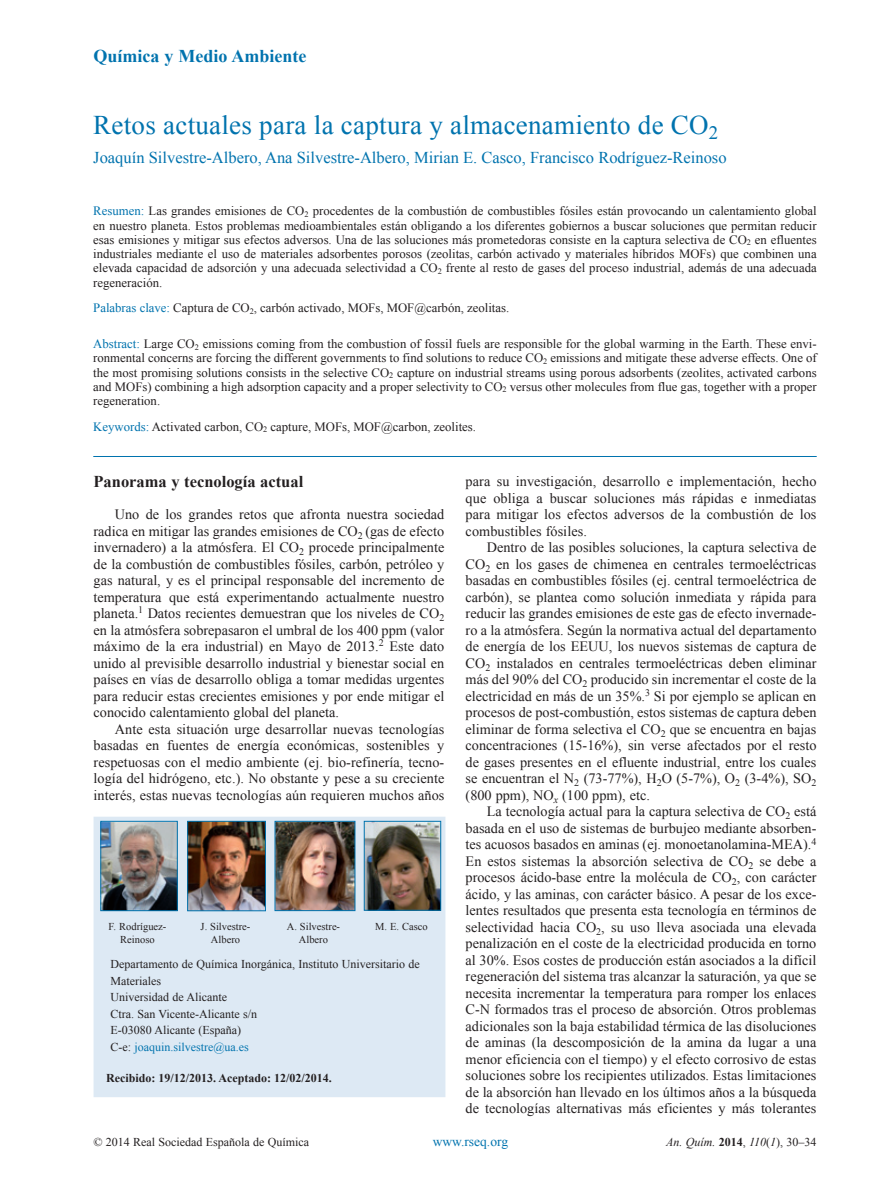
<style>
.page{position:relative;width:893px;height:1191px;background:#fff}
.page>*{position:absolute;margin:0;border:0;box-sizing:border-box;transform-origin:0 0}
.Titulo_Articulo{font:27px "Times New Roman";letter-spacing:.01em;color:#0073ae}
.Seccion_I{font:700 18px "Times New Roman";color:#0073ae}
.Autor{font:16.5px "Times New Roman";color:#0073ae}
.t1{font:700 16.5px "Times New Roman";color:#231f20}
.t2{font:14.25px/16.5px "Times New Roman";color:#231f20;text-align:justify}
.www_RSEQ{font:13.5px "Times New Roman";color:#0073ae}
.resumen___abstract{font:12.75px/14.2px "Times New Roman";color:#231f20;text-align:justify}
.palabras_clave___key{font:12.75px "Times New Roman";color:#231f20}
.Cargo_Autores_sin_vi{font:12px/16.5px "Times New Roman";color:#231f20}
.recibido_aceptado{font:700 12px "Times New Roman";color:#231f20}
.CopyR_RSEQ{font:12px "Times New Roman";color:#231f20}
.Cargo_Autores_sin_vi-2{font:12px "Times New Roman";color:#0073ae}
.Datos_Maestra{font:italic 12px "Times New Roman";color:#231f20}
.Pie_foto_Autor{font:10.5px/12.6px "Times New Roman";color:#231f20;text-align:center}
.s1{color:#0073ae}
.s2{color:#231f20}
.s3{font-weight:700;font-style:normal}
.s4{font-style:normal}
</style>
<div class="page">
<div style="left:94px;top:816px;width:351px;height:281px;background:#dde9f4"></div>
<hr style="left:93px;top:456px;width:724px;height:1px;background:#0073ae">
<img style="left:102px;top:823px;width:74px;height:86px">
<div style="left:100px;top:821px;width:78px;height:90px;border:1px solid #0073ae"></div>
<img style="left:366px;top:823px;width:73px;height:85px">
<div style="left:364px;top:821px;width:77px;height:89px;border:1px solid #0073ae"></div>
<img style="left:189px;top:823px;width:75px;height:86px">
<div style="left:187px;top:821px;width:79px;height:90px;border:1px solid #0073ae"></div>
<img style="left:277px;top:823px;width:76px;height:86px">
<div style="left:275px;top:821px;width:80px;height:90px;border:1px solid #0073ae"></div>
<p class="Seccion_I" style="left:94px;top:43px;width:214px">Química y Medio Ambiente</p>
<p class="Titulo_Articulo" style="left:93px;top:107px;width:626px">Retos actuales para la captura y almacenamiento de CO<sub>2</sub></p>
<p class="Autor" style="left:93px;top:146px;width:635px">Joaquín Silvestre-Albero, Ana Silvestre-Albero, Mirian E. Casco, Francisco Rodríguez-Reinoso</p>
<p class="resumen___abstract" style="left:93px;top:204px;width:725px"><span class="s1">Resumen:</span> Las grandes emisiones de CO<sub>2</sub> procedentes de la combustión de combustibles fósiles están provocando un calentamiento global en nuestro planeta. Estos problemas medioambientales están obligando a los diferentes gobiernos a buscar soluciones que permitan reducir esas emisiones y mitigar sus efectos adversos. Una de las soluciones más prometedoras consiste en la captura selectiva de CO<sub>2</sub> en efluentes industriales mediante el uso de materiales adsorbentes porosos (zeolitas, carbón activado y materiales híbridos MOFs) que combinen una elevada capacidad de adsorción y una adecuada selectividad a CO<sub>2</sub> frente al resto de gases del proceso industrial, además de una adecuada regeneración.</p>
<p class="palabras_clave___key" style="left:93px;top:300px;width:416px"><span class="s1">Palabras clave:</span> Captura de CO<sub>2</sub>, carbón activado, MOFs, MOF@carbón, zeolitas.</p>
<p class="resumen___abstract" style="left:93px;top:336px;width:725px"><span class="s1">Abstract:</span> Large CO<sub>2</sub> emissions coming from the combustion of fossil fuels are responsible for the global warming in the Earth. These envi&shy;ronmental concerns are forcing the different governments to find solutions to reduce CO<sub>2</sub> emissions and mitigate these adverse effects. One of the most promising solutions consists in the selective CO<sub>2</sub> capture on industrial streams using porous adsorbents (zeolites, activated carbons and MOFs) combining a high adsorption capacity and a proper selectivity to CO<sub>2</sub> versus other molecules from flue gas, together with a proper regeneration.</p>
<p class="palabras_clave___key" style="left:93px;top:418px;width:382px"><span class="s1">Keywords:</span> Activated carbon, CO<sub>2</sub> capture, MOFs, MOF@carbon, zeolites.</p>
<h1 class="t1" style="left:94px;top:470px;width:211px">Panorama y tecnología actual</h1>
<p class="t2" style="left:94px;top:506px;width:352px;text-indent:21px">Uno de los grandes retos que afronta nuestra sociedad radica en mitigar las grandes emisiones de CO<sub>2</sub> (gas de efecto invernadero) a la atmósfera. El CO<sub>2</sub> procede principalmente de la combustión de combustibles fósiles, carbón, petróleo y gas natural, y es el principal responsable del incremento de temperatura que está experimentando actualmente nuestro planeta. <sup>1</sup> Datos recientes demuestran que los niveles de CO<sub>2 </sub>en la atmósfera sobrepasaron el umbral de los 400 ppm (valor máximo de la era industrial) en Mayo de 2013. <sup>2</sup> Este dato unido al previsible desarrollo industrial y bienestar social en países en vías de desarrollo obliga a tomar medidas urgentes para reducir estas crecientes emisiones y por ende mitigar el conocido calentamiento global del planeta.</p>
<p class="t2" style="left:94px;top:720px;width:352px;text-indent:21px">Ante esta situación urge desarrollar nuevas tecnologías basadas en fuentes de energía económicas, sostenibles y respetuosas con el medio ambiente (ej. bio-refinería, tecno&shy;logía del hidrógeno, etc.). No obstante y pese a su creciente interés, estas nuevas tecnologías aún requieren muchos años</p>
<p class="Pie_foto_Autor" style="left:109px;top:920px;width:59px">F. Rodríguez-<br>Reinoso</p>
<p class="Pie_foto_Autor" style="left:201px;top:920px;width:51px">J. Silvestre-</p>
<p class="Pie_foto_Autor" style="left:287px;top:920px;width:55px">A. Silvestre-</p>
<p class="Pie_foto_Autor" style="left:299px;top:933px;width:31px">Albero</p>
<p class="Pie_foto_Autor" style="left:375px;top:920px;width:54px">M. E. Casco</p>
<p class="Cargo_Autores_sin_vi" style="left:111px;top:955px;width:311px">Departamento de Química Inorgánica, Instituto Universitario de<br>Materiales</p>
<p class="Cargo_Autores_sin_vi" style="left:111px;top:988px;width:118px">Universidad de Alicante</p>
<p class="Cargo_Autores_sin_vi" style="left:111px;top:1005px;width:148px">Ctra. San Vicente-Alicante s/n</p>
<p class="Cargo_Autores_sin_vi" style="left:111px;top:1021px;width:132px">E-03080 Alicante (España)</p>
<p class="Cargo_Autores_sin_vi-2" style="left:111px;top:1038px;width:140px"><span class="s2">C-e:</span> joaquin.silvestre@ua.es</p>
<p class="recibido_aceptado" style="left:106px;top:1070px;width:227px">Recibido: 19/12/2013. Aceptado: 12/02/2014.</p>
<p class="Pie_foto_Autor" style="left:211px;top:933px;width:31px">Albero</p>
<p class="t2" style="left:466px;top:473px;width:352px">para su investigación, desarrollo e implementación, hecho que obliga a buscar soluciones más rápidas e inmediatas para mitigar los efectos adversos de la combustión de los combustibles fósiles.</p>
<p class="t2" style="left:466px;top:539px;width:352px;text-indent:21px">Dentro de las posibles soluciones, la captura selectiva de CO<sub>2</sub> en los gases de chimenea en centrales termoeléctricas basadas en combustibles fósiles (ej. central termoeléctrica de carbón), se plantea como solución inmediata y rápida para reducir las grandes emisiones de este gas de efecto invernade&shy;ro a la atmósfera. Según la normativa actual del departamento de energía de los EEUU, los nuevos sistemas de captura de CO<sub>2</sub> instalados en centrales termoeléctricas deben eliminar más del 90% del CO<sub>2</sub> producido sin incrementar el coste de la electricidad en más de un 35%. <sup>3</sup> Si por ejemplo se aplican en procesos de post-combustión, estos sistemas de captura deben eliminar de forma selectiva el CO<sub>2</sub> que se encuentra en bajas concentraciones (15-16%), sin verse afectados por el resto de gases presentes en el efluente industrial, entre los cuales se encuentran el N<sub>2</sub> (73-77%), H<sub>2</sub>O (5-7%), O<sub>2</sub> (3-4%), SO<sub>2 </sub>(800 ppm), NO<sub>x</sub> (100 ppm), etc.</p>
<p class="t2" style="left:466px;top:803px;width:352px;text-indent:21px">La tecnología actual para la captura selectiva de CO<sub>2</sub> está basada en el uso de sistemas de burbujeo mediante absorben&shy;tes acuosos basados en aminas (ej. monoetanolamina-MEA). <sup>4<br></sup>En estos sistemas la absorción selectiva de CO<sub>2</sub> se debe a procesos ácido-base entre la molécula de CO<sub>2</sub>, con carácter ácido, y las aminas, con carácter básico. A pesar de los exce&shy;lentes resultados que presenta esta tecnología en términos de selectividad hacia CO<sub>2</sub>, su uso lleva asociada una elevada penalización en el coste de la electricidad producida en torno al 30%. Esos costes de producción están asociados a la difícil regeneración del sistema tras alcanzar la saturación, ya que se necesita incrementar la temperatura para romper los enlaces C-N formados tras el proceso de absorción. Otros problemas adicionales son la baja estabilidad térmica de las disoluciones de aminas (la descomposición de la amina da lugar a una menor eficiencia con el tiempo) y el efecto corrosivo de estas soluciones sobre los recipientes utilizados. Estas limitaciones de la absorción han llevado en los últimos años a la búsqueda de tecnologías alternativas más eficientes y más tolerantes</p>
<p class="CopyR_RSEQ" style="left:94px;top:1134px;width:217px">© 2014 Real Sociedad Española de Química</p>
<p class="www_RSEQ" style="left:433px;top:1132px;width:77px">www.rseq.org</p>
<p class="Datos_Maestra" style="left:666px;top:1134px;width:152px">An. Quím. <span class="s3">2014</span><span class="s4">,</span> 110<span class="s4">(</span>1<span class="s4">), 30–34</span></p>
</div>
